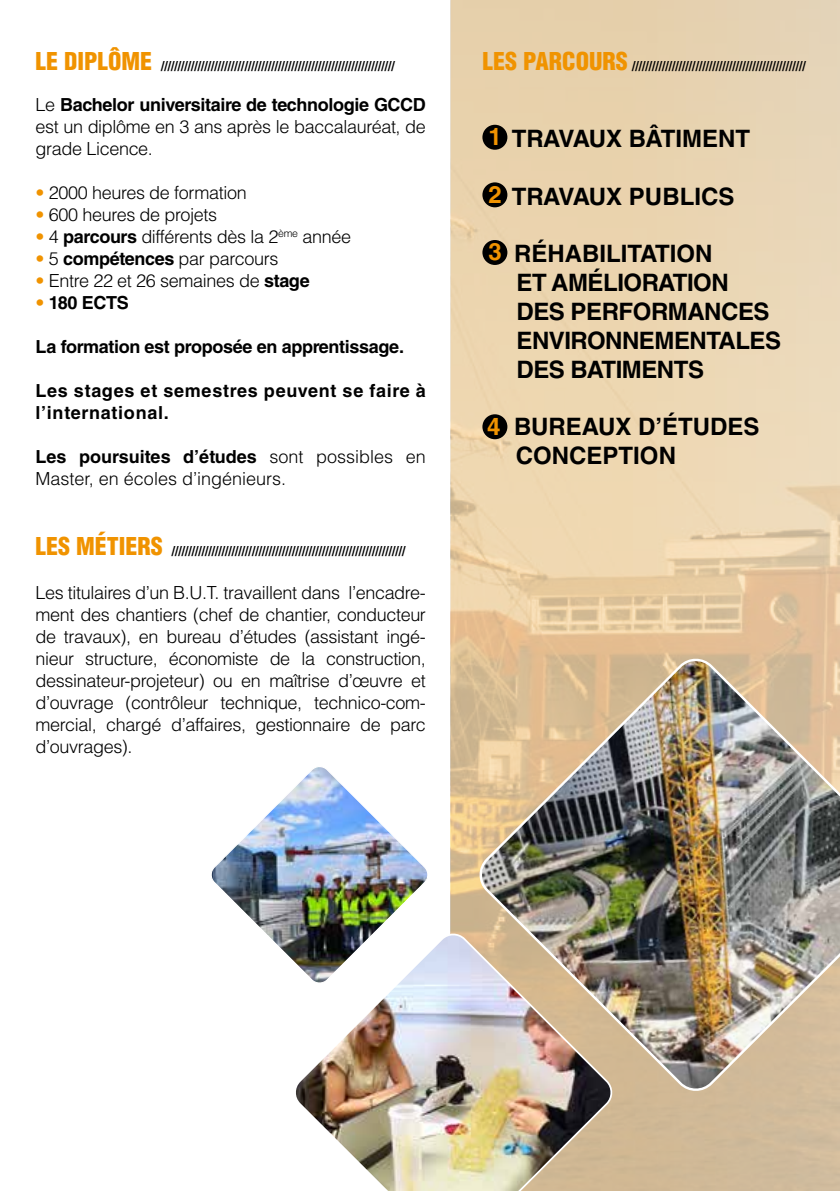
<style>
.page{position:relative;width:840px;height:1191px;background:#fff}
.page>*{position:absolute;margin:0;border:0;box-sizing:border-box;transform-origin:0 0}
.t1{font:700 24px/28.8px "Helvetica LT Std";letter-spacing:-.02em;color:#000}
.t2{font:700 24px/28.8px "Helvetica LT Std";color:#000}
.t3{font:300 18px/22px "Helvetica LT Std";letter-spacing:-.02em;color:#000;text-align:justify}
.t4{font:300 18px/22px "Helvetica LT Std";color:#000}
.t5{font:700 18px/22px "Helvetica LT Std";letter-spacing:.04em;color:#000}
.t6{font:700 18px "Helvetica LT Std";letter-spacing:-.02em;color:#000}
.t7{font:700 18px "Helvetica LT Std";letter-spacing:.02em;color:#000}
.t8{font:900 condensed 12px "Helvetica LT Std";color:#000}
.s1{font-size:24px;color:#f09300}
.s2{font-weight:700}
.s3{color:#f09300}
.s4{font-weight:300;color:#f09300}
</style>
<div class="page">
<img style="left:450px;top:0;width:389px;height:1191px">
<img style="left:211px;top:767px;width:217px;height:191px">
<img style="left:291px;top:933px;width:324px;height:258px">
<img style="left:475px;top:658px;width:364px;height:437px">
<div style="left:482px;top:125px;width:25px;height:25px;background:#000;border-radius:50%"></div>
<div style="left:482px;top:182px;width:25px;height:25px;background:#000;border-radius:50%"></div>
<div style="left:482px;top:240px;width:25px;height:25px;background:#000;border-radius:50%"></div>
<div style="left:482px;top:414px;width:25px;height:25px;background:#000;border-radius:50%"></div>
<p class="t8" style="left:35px;top:58px;width:361px"><span class="s1">LE DIPLÔME</span> //////////////////////////////////////////////////////////////////////</p>
<p class="t8" style="left:482px;top:58px;width:325px"><span class="s1">LES PARCOURS</span> ////////////////////////////////////////////////////</p>
<p class="t3" style="left:35px;top:93px;width:392px">Le <span class="s2">Bachelor universitaire de technologie GCCD </span>est un diplôme en 3 ans après le baccalauréat, de grade Licence.</p>
<p class="t3" style="left:35px;top:181px;width:213px"><span class="s3">•</span> 2000 heures de formation</p>
<p class="t3" style="left:35px;top:203px;width:183px"><span class="s3">•</span> 600 heures de projets</p>
<p class="t3" style="left:35px;top:225px;width:317px"><span class="s3">•</span> 4 <span class="s2">parcours</span> différents dès la 2<sup>ème</sup> année</p>
<p class="t3" style="left:35px;top:247px;width:244px"><span class="s3">•</span> 5 <span class="s2">compétences</span> par parcours</p>
<p class="t3" style="left:35px;top:269px;width:275px"><span class="s3">•</span> Entre 22 et 26 semaines de <span class="s2">stage</span></p>
<p class="t7" style="left:35px;top:291px;width:95px"><span class="s4">•</span> 180 ECTS</p>
<p class="t6" style="left:35px;top:335px;width:370px">La formation est proposée en apprentissage.</p>
<p class="t5" style="left:35px;top:379px;width:392px">Les stages et semestres peuvent se faire à l’international.</p>
<p class="t4" style="left:35px;top:445px;width:392px"><span class="s2">Les poursuites d’études</span> sont possibles en<br>Master, en écoles d’ingénieurs.</p>
<p class="t8" style="left:35px;top:543px;width:371px"><span class="s1">LES MÉTIERS</span> //////////////////////////////////////////////////////////////////////</p>
<p class="t3" style="left:35px;top:581px;width:392px">Les titulaires d’un B.U.T. travaillent dans l’encadre&shy;ment des chantiers (chef de chantier, conducteur de travaux), en bureau d’études (assistant ingé&shy;nieur structure, économiste de la construction, dessinateur-projeteur) ou en maîtrise d’œuvre et d’ouvrage (contrôleur technique, technico-com&shy;mercial, chargé d’affaires, gestionnaire de parc d’ouvrages).</p>
<h1 class="t2" style="left:488px;top:124px;width:263px"><span class="s3">1</span> TRAVAUX BÂTIMENT</h1>
<h1 class="t2" style="left:488px;top:182px;width:247px"><span class="s3">2</span> TRAVAUX PUBLICS</h1>
<h1 class="t1" style="left:516px;top:239px;width:266px;text-indent:-28px"><span class="s3">3</span> RÉHABILITATION<br>ET AMÉLIORATION<br>DES PERFORMANCES<br>ENVIRONNEMENTALES<br>DES BATIMENTS</h1>
<h1 class="t2" style="left:515px;top:412px;width:245px;text-indent:-29px"><span class="s3">4</span> BUREAUX D’ÉTUDES<br>CONCEPTION</h1>
</div>
